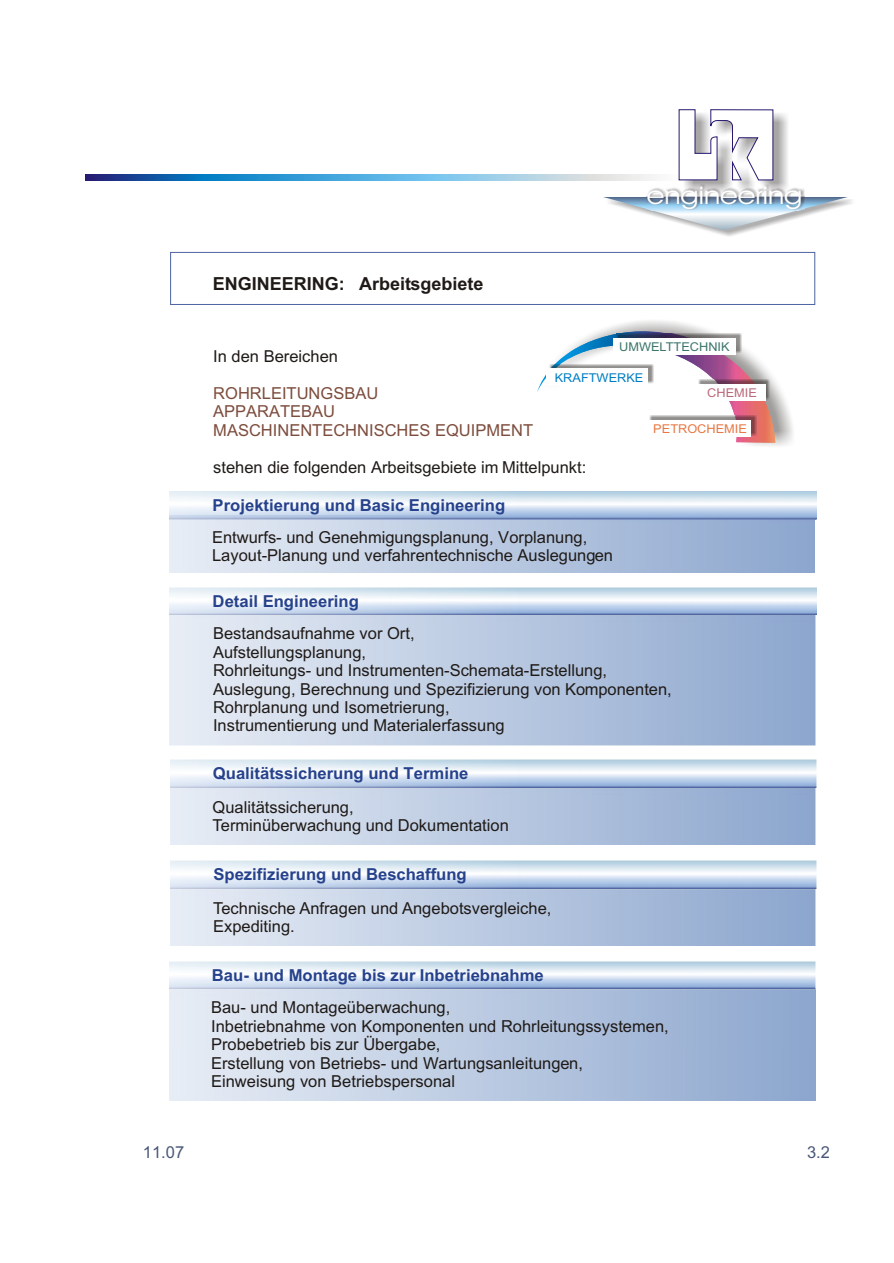
<style>
.page{position:relative;width:894px;height:1263px;background:#fff}
.page>*{position:absolute;margin:0;border:0;box-sizing:border-box;transform-origin:0 0}
.t1{font:24.6px "Avant Garde Bk BT";color:#fff;scale:1.18 1}
.t2{font:700 18px "Arial";color:#1f1a17}
.t3{font:16.5px/18.5px "Arial";color:#1f1a17}
.t4{font:700 16.5px "Arial";color:#26428c}
.t5{font:16.5px/18.5px "Arial";color:#7d4d3d}
.t6{font:16.5px "Arial";color:#4a5778}
.t7{font:12.15px "Arial";color:#3d756b;scale:1.05 1}
.t8{font:12.15px "Arial";color:#e87845;scale:1.05 1}
.t9{font:12.15px "Arial";color:#007dc2;scale:1.05 1}
.t10{font:12.15px "Arial";color:#ba697a;scale:1.05 1}
</style>
<div class="page">
<img style="left:170px;top:587px;width:646px;height:159px">
<img style="left:169px;top:961px;width:646px;height:139px">
<img style="left:171px;top:861px;width:646px;height:85px">
<img style="left:170px;top:760px;width:646px;height:85px">
<img style="left:170px;top:491px;width:646px;height:28px">
<div style="left:170px;top:252px;width:645px;height:53px;border:1px solid #4f63a1"></div>
<svg style="left:537px;top:319px;width:239px;height:124px"></svg>
<img style="left:699px;top:380px;width:71px;height:20px">
<div style="left:697px;top:384px;width:69px;height:17px;background:#fff"></div>
<img style="left:650px;top:416px;width:106px;height:19px">
<div style="left:647px;top:420px;width:104px;height:17px;background:#fff"></div>
<img style="left:549px;top:364px;width:104px;height:20px">
<div style="left:547px;top:368px;width:101px;height:17px;background:#fff"></div>
<img style="left:616px;top:334px;width:126px;height:20px">
<div style="left:613px;top:338px;width:123px;height:17px;background:#fff"></div>
<svg style="left:85px;top:175px;width:569px;height:5px;background:#65a4d1"></svg>
<img style="left:684px;top:113px;width:104px;height:71px">
<svg style="left:678px;top:109px;width:96px;height:72px"></svg>
<svg style="left:603px;top:197px;width:245px;height:33px"></svg>
<img style="left:647px;top:184px;width:157px;height:26px">
<p class="t6" style="left:143px;top:1146px;width:43px">11.07</p>
<h1 class="t1" style="left:647px;top:186px;width:133px">engineering</h1>
<p class="t2" style="left:213px;top:277px;width:272px">ENGINEERING: Arbeitsgebiete</p>
<p class="t3" style="left:213px;top:349px;width:126px">In den Bereichen</p>
<p class="t5" style="left:213px;top:385px;width:321px">ROHRLEITUNGSBAU<br>APPARATEBAU<br>MASCHINENTECHNISCHES EQUIPMENT</p>
<p class="t7" style="left:619px;top:342px;width:107px">UMWELTTECHNIK</p>
<p class="t9" style="left:555px;top:373px;width:86px">KRAFTWERKE</p>
<p class="t10" style="left:707px;top:388px;width:49px">CHEMIE</p>
<p class="t8" style="left:653px;top:424px;width:91px">PETROCHEMIE</p>
<p class="t3" style="left:213px;top:459px;width:375px">stehen die folgenden Arbeitsgebiete im Mittelpunkt:</p>
<p class="t4" style="left:213px;top:499px;width:294px">Projektierung und Basic Engineering</p>
<p class="t3" style="left:212px;top:530px;width:402px">Entwurfs- und Genehmigungsplanung, Vorplanung,<br>Layout-Planung und verfahrentechnische Auslegungen</p>
<p class="t4" style="left:213px;top:595px;width:148px">Detail Engineering</p>
<p class="t3" style="left:213px;top:626px;width:460px">Bestandsaufnahme vor Ort,<br>Aufstellungsplanung,<br>Rohrleitungs- und Instrumenten-Schemata-Erstellung, Auslegung, Berechnung und Spezifizierung von Komponenten, Rohrplanung und Isometrierung,<br>Instrumentierung und Materialerfassung</p>
<p class="t4" style="left:213px;top:767px;width:257px">Qualitätssicherung und Termine</p>
<p class="t3" style="left:213px;top:799px;width:298px">Qualitätssicherung,<br>Terminüberwachung und Dokumentation</p>
<p class="t4" style="left:213px;top:868px;width:255px">Spezifizierung und Beschaffung</p>
<p class="t3" style="left:213px;top:900px;width:340px">Technische Anfragen und Angebotsvergleiche,<br>Expediting.</p>
<p class="t4" style="left:212px;top:969px;width:333px">Bau- und Montage bis zur Inbetriebnahme</p>
<p class="t3" style="left:211px;top:1000px;width:459px">Bau- und Montageüberwachung,<br>Inbetriebnahme von Komponenten und Rohrleitungssystemen, Probebetrieb bis zur Übergabe,<br>Erstellung von Betriebs- und Wartungsanleitungen, Einweisung von Betriebspersonal</p>
<p class="t6" style="left:807px;top:1146px;width:24px">3.2</p>
</div>
